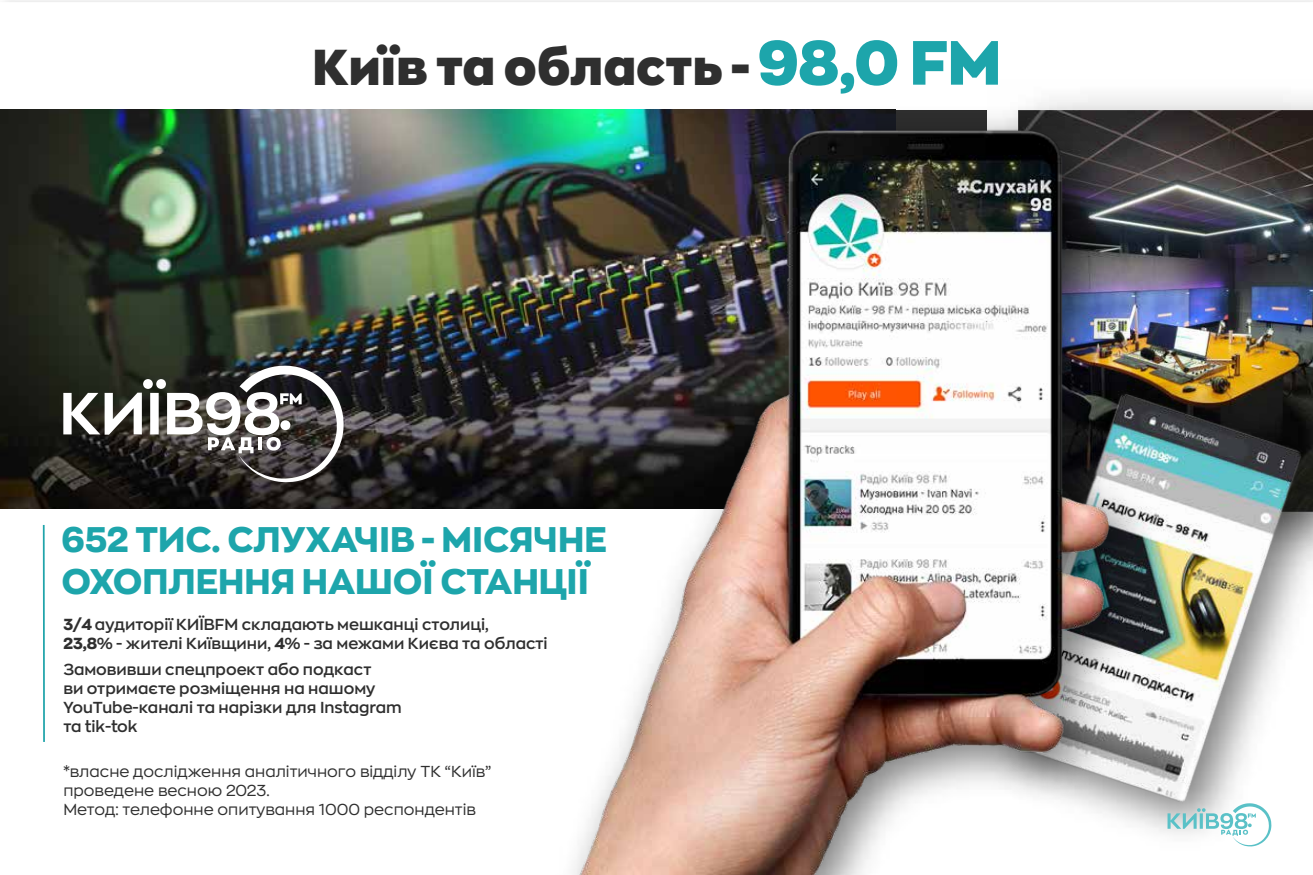
<style>
.page{position:relative;width:1313px;height:875px;background:#fff}
.page>*{position:absolute;margin:0;border:0;box-sizing:border-box;transform-origin:0 0}
.t1{font:900 49.52px "Zona Pro";color:#2f2f2f}
.t2{font:800 35px/42px "Zona Pro";color:#1da5ab}
.t3{font:600 15.75px/18.9px "Zona Pro";color:#2f2f2f}
.t4{font:15.75px/19.2px "Zona Pro";color:#2f2f2f}
.s1{font-size:61.25px;color:#1da5ab}
.s2{font-weight:800}
</style>
<div class="page">
<img style="left:0;top:110px;width:536px;height:398px">
<svg style="left:63px;top:366px;width:281px;height:116px"></svg>
<img style="left:1174px;top:96px;width:138px;height:256px">
<img style="left:1174px;top:352px;width:138px;height:20px">
<img style="left:1174px;top:372px;width:138px;height:457px">
<img style="left:536px;top:96px;width:638px;height:737px">
<img style="left:564px;top:120px;width:599px;height:755px">
<hr style="left:43px;top:525px;width:2px;height:217px;background:#20a4aa">
<svg style="left:1167px;top:803px;width:104px;height:44px"></svg>
<h1 class="t1" style="left:312px;top:33px;width:690px">Київ та область - <span class="s1">98,0 FM</span></h1>
<h2 class="t2" style="left:62px;top:518px;width:546px">652 ТИС. СЛУХАЧІВ - МІСЯЧНЕ<br>ОХОПЛЕННЯ НАШОЇ СТАНЦІЇ</h2>
<p class="t3" style="left:63px;top:614px;width:486px"><span class="s2">3/4</span> аудиторії КИЇВFM складають мешканці столиці,<br><span class="s2">23,8%</span> - жителі Київщини, <span class="s2">4%</span> - за межами Києва та області</p>
<p class="t3" style="left:63px;top:660px;width:340px">Замовивши спецпроект або подкаст<br>ви отримаєте розміщення на нашому<br>YouTube-каналі та нарізки для Instagram та tik-tok</p>
<p class="t4" style="left:63px;top:761px;width:429px">*власне дослідження аналітичного відділу ТК “Київ” проведене весною 2023.<br>Метод: телефонне опитування 1000 респондентів</p>
</div>
